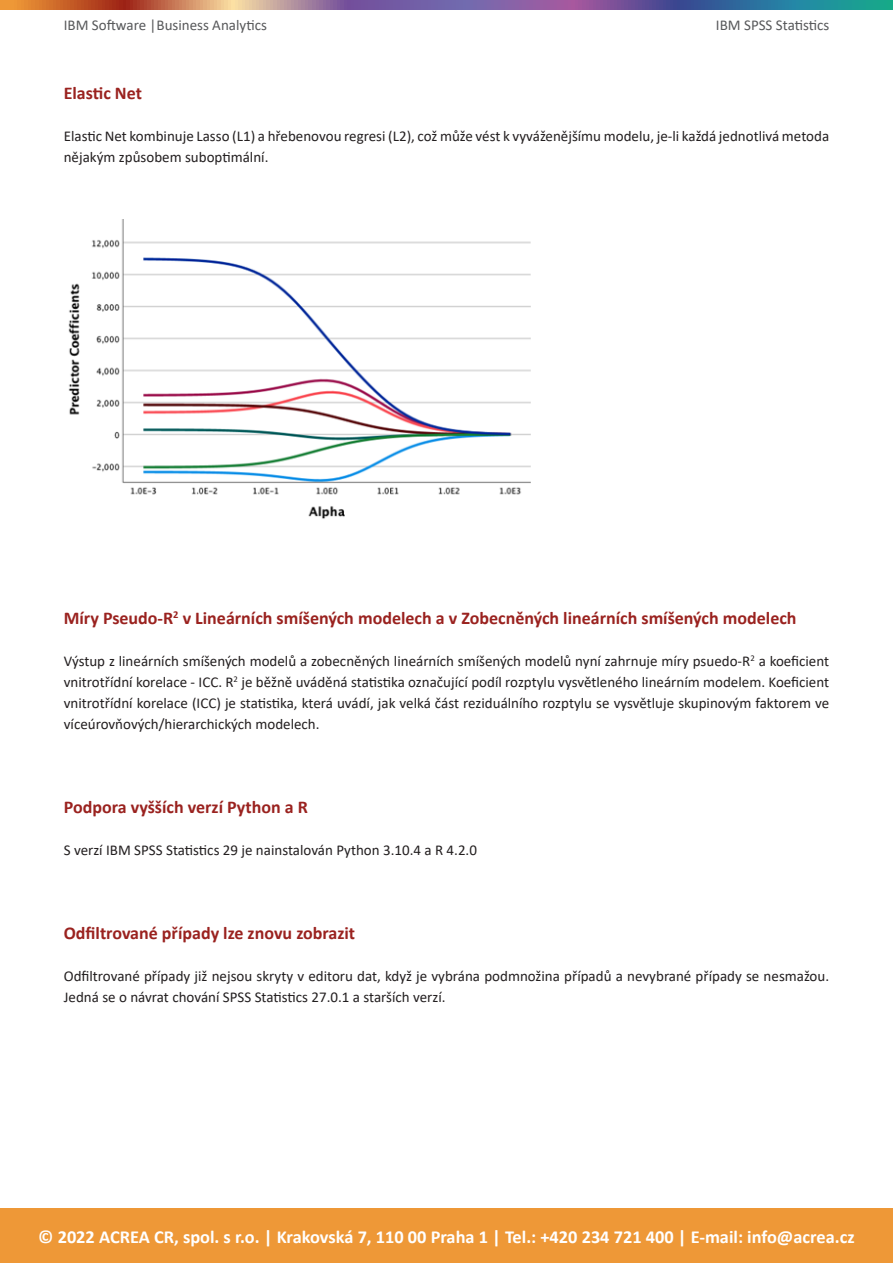
<style>
.page{position:relative;width:893px;height:1263px;background:#fff}
.page>*{position:absolute;margin:0;border:0;box-sizing:border-box;transform-origin:0 0}
.t1{font:700 18.3px "Calibri";color:#fff}
.t2{font:700 18px "Calibri";color:#9a221f}
.t3{font:15px/21px "Calibri";color:#231f20}
.t4{font:15px "Calibri";color:#57585a}
</style>
<div class="page">
<div style="left:0;top:1209px;width:893px;height:54px;background:#ee9837"></div>
<svg style="left:0;top:0;width:893px;height:9px;background:#827085"></svg>
<img style="left:68px;top:219px;width:463px;height:300px">
<p class="t4" style="left:64px;top:14px;width:205px">IBM Software |Business Analytics</p>
<p class="t4" style="left:716px;top:14px;width:115px">IBM SPSS Statistics</p>
<p class="t2" style="left:64px;top:80px;width:80px">Elastic Net</p>
<p class="t3" style="left:64px;top:125px;width:767px">Elastic Net kombinuje Lasso (L1) a hřebenovou regresi (L2), což může vést k vyváženějšímu modelu, je-li každá jednotlivá metoda nějakým způsobem suboptimální.</p>
<p class="t2" style="left:64px;top:605px;width:734px">Míry Pseudo-R<sup>2</sup> v Lineárních smíšených modelech a v Zobecněných lineárních smíšených modelech</p>
<p class="t3" style="left:64px;top:650px;width:767px;text-align:justify">Výstup z lineárních smíšených modelů a zobecněných lineárních smíšených modelů nyní zahrnuje míry psuedo-R<sup>2</sup> a koeficient vnitrotřídní korelace - ICC. R<sup>2</sup> je běžně uváděná statistika označující podíl rozptylu vysvětleného lineárním modelem. Koeficient vnitrotřídní korelace (ICC) je statistika, která uvádí, jak velká část reziduálního rozptylu se vysvětluje skupinovým faktorem ve víceúrovňových/hierarchických modelech.</p>
<p class="t2" style="left:64px;top:794px;width:246px">Podpora vyšších verzí Python a R</p>
<p class="t3" style="left:64px;top:839px;width:415px">S verzí IBM SPSS Statistics 29 je nainstalován Python 3.10.4 a R 4.2.0</p>
<p class="t2" style="left:64px;top:920px;width:293px">Odfiltrované případy lze znovu zobrazit</p>
<p class="t3" style="left:64px;top:965px;width:767px">Odfiltrované případy již nejsou skryty v editoru dat, když je vybrána podmnožina případů a nevybrané případy se nesmažou.<br>Jedná se o návrat chování SPSS Statistics 27.0.1 a starších verzí.</p>
<p class="t1" style="left:38px;top:1224px;width:818px">© 2022 ACREA CR, spol. s r.o. | Krakovská 7, 110 00 Praha 1 | Tel.: +420 234 721 400 | E-mail: info@acrea.cz</p>
</div>
